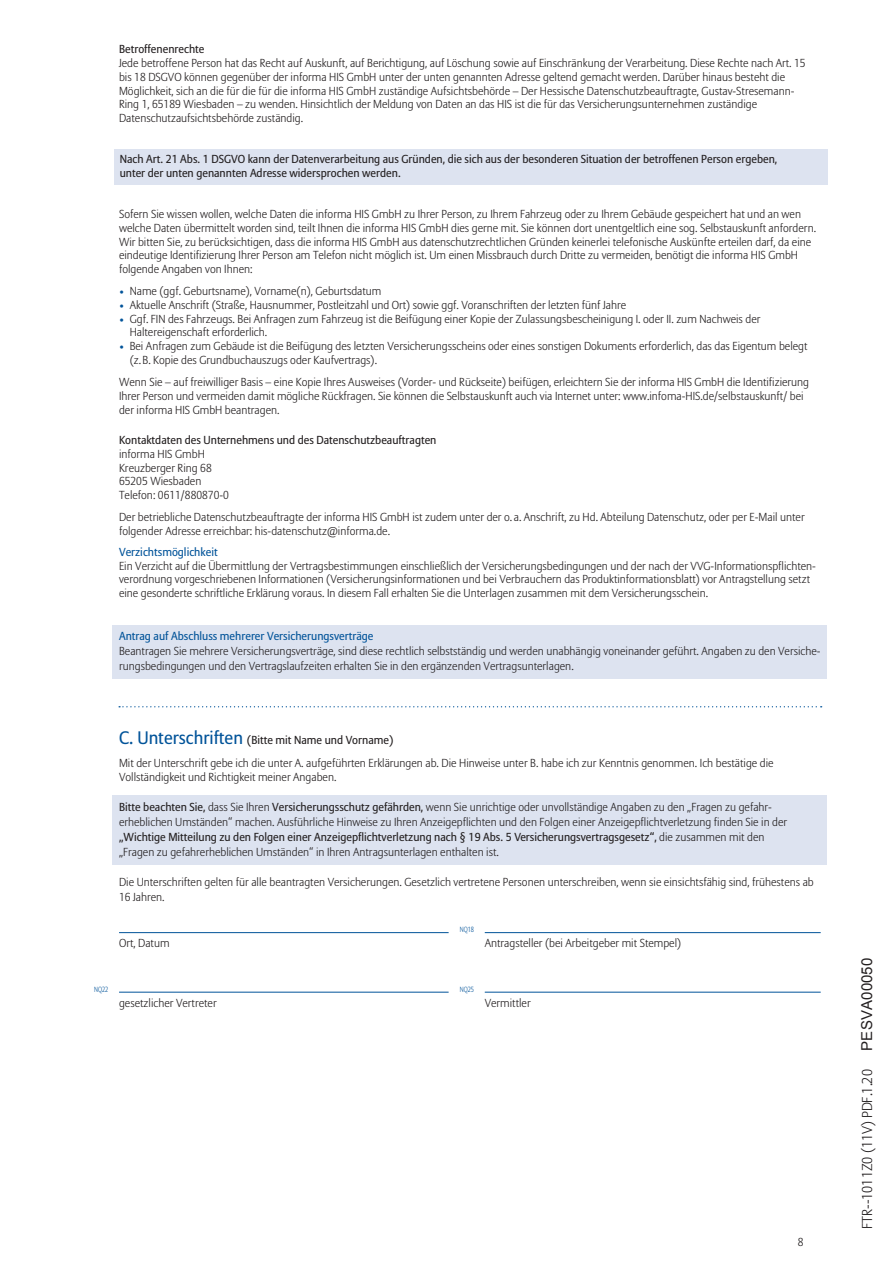
<style>
.page{position:relative;width:893px;height:1263px;background:#fff}
.page>*{position:absolute;margin:0;border:0;box-sizing:border-box;transform-origin:0 0}
.t1{font:15px "Arial";color:#231f20}
.t2{font:300 14.25px "Allianz Sans";color:#231f20}
.t3{font:300 11.55px/13.8px "Allianz Sans";color:#231f20}
.t4{font:11.55px/13.8px "Allianz Sans";color:#231f20}
.t5{font:300 7.5px "Allianz Sans";color:#015399;scale:.85 1}
.s1{font-size:10.05px;color:#015399}
.s2{font-weight:400;color:#015399}
.s3{font-size:18px;color:#015399}
.s4{font-weight:400}
</style>
<div class="page">
<div style="left:113px;top:625px;width:714px;height:53px;background:#dde3f0"></div>
<div style="left:114px;top:149px;width:713px;height:35px;background:#dde3f0"></div>
<svg style="left:119px;top:706px;width:703px;height:1px"></svg>
<div style="left:113px;top:796px;width:714px;height:69px;background:#dde3f0"></div>
<hr style="left:119px;top:932px;width:330px;height:1px;background:#015399">
<hr style="left:485px;top:932px;width:336px;height:1px;background:#015399">
<hr style="left:119px;top:992px;width:330px;height:1px;background:#015399">
<hr style="left:485px;top:992px;width:336px;height:1px;background:#015399">
<p class="t4" style="left:119px;top:43px;width:87px">Betroffenenrechte</p>
<p class="t3" style="left:119px;top:57px;width:688px">Jede betroffene Person hat das Recht auf Auskunft, auf Berichtigung, auf Löschung sowie auf Einschränkung der Verarbeitung. Diese Rechte nach Art. 15 bis 18 DSGVO können gegenüber der informa HIS GmbH unter der unten genannten Adresse geltend gemacht werden. Darüber hinaus besteht die Möglichkeit, sich an die für die für die informa HIS GmbH zuständige Aufsichtsbehörde – Der Hessische Datenschutzbeauftragte, Gustav-Stresemann-Ring 1, 65189 Wiesbaden – zu wenden. Hinsichtlich der Meldung von Daten an das HIS ist die für das Versicherungsunternehmen -zuständige Datenschutzaufsichtsbehörde zuständig.</p>
<p class="t4" style="left:120px;top:153px;width:659px">Nach Art. 21 Abs. 1 DSGVO kann der Datenverarbeitung aus Gründen, die sich aus der besonderen Situation der betroffenen Person ergeben, unter der unten genannten Adresse widersprochen werden.</p>
<p class="t3" style="left:119px;top:207px;width:698px">Sofern Sie wissen wollen, welche Daten die informa HIS GmbH zu Ihrer Person, zu Ihrem Fahrzeug oder zu Ihrem Gebäude gespeichert hat und an wen welche Daten übermittelt worden sind, teilt Ihnen die informa HIS GmbH dies gerne mit. Sie können dort unentgeltlich eine sog. Selbstauskunft anfordern.<br>Wir bitten Sie, zu berücksichtigen, dass die informa HIS GmbH aus datenschutzrechtlichen Gründen keinerlei telefonische Auskünfte erteilen darf, da eine eindeutige Identifizierung Ihrer Person am Telefon nicht möglich ist. Um einen Missbrauch durch Dritte zu vermeiden, benötigt die informa HIS GmbH folgende Angaben von Ihnen:</p>
<p class="t3" style="left:119px;top:285px;width:264px"><span class="s1">•</span> Name (ggf. Geburtsname), Vorname(n), Geburtsdatum</p>
<p class="t3" style="left:119px;top:298px;width:509px"><span class="s1">•</span> Aktuelle Anschrift (Straße, Hausnummer, Postleitzahl und Ort) sowie ggf. Voranschriften der letzten fünf Jahre</p>
<p class="t3" style="left:130px;top:312px;width:632px;text-indent:-11px"><span class="s1">•</span> Ggf. FIN des Fahrzeugs. Bei Anfragen zum Fahrzeug ist die Beifügung einer Kopie der Zulassungsbescheinigung I. oder II. zum Nachweis der<br>Haltereigenschaft erforderlich.</p>
<p class="t3" style="left:130px;top:340px;width:679px;text-indent:-11px"><span class="s1">•</span> Bei Anfragen zum Gebäude ist die Beifügung des letzten Versicherungsscheins oder eines sonstigen Dokuments erforderlich, das das Eigentum belegt (z.B. Kopie des Grundbuchauszugs oder Kaufvertrags).</p>
<p class="t3" style="left:119px;top:375px;width:692px">Wenn Sie – auf freiwilliger Basis – eine Kopie Ihres Ausweises (Vorder- und Rückseite) beifügen, erleichtern Sie der informa HIS GmbH die Identifizierung<br>Ihrer Person und vermeiden damit mögliche Rückfragen. Sie können die Selbstauskunft auch via Internet unter: www.infoma-HIS.de/selbstauskunft/ bei der informa HIS GmbH beantragen.</p>
<p class="t4" style="left:119px;top:433px;width:319px">Kontaktdaten des Unternehmens und des Datenschutzbeauftragten</p>
<p class="t3" style="left:119px;top:447px;width:87px">informa HIS GmbH</p>
<p class="t3" style="left:119px;top:461px;width:94px">Kreuzberger Ring 68</p>
<p class="t3" style="left:119px;top:475px;width:84px">65205 Wiesbaden</p>
<p class="t3" style="left:119px;top:489px;width:111px">Telefon: 0611/880870-0</p>
<p class="t3" style="left:119px;top:511px;width:687px">Der betriebliche Datenschutzbeauftragte der informa HIS GmbH ist zudem unter der o. a. Anschrift, zu Hd. Abteilung Datenschutz, oder per E-Mail unter folgender Adresse erreichbar: his-datenschutz@informa.de.</p>
<p class="t3" style="left:119px;top:546px;width:698px"><span class="s2">Verzichtsmöglichkeit<br></span>Ein Verzicht auf die Übermittlung der Vertragsbestimmungen einschließlich der Versicherungsbedingungen und der nach der VVG-Informationspflichten&shy;verordnung vorgeschriebenen Informationen (Versicherungsinformationen und bei Verbrauchern das Produktinformationsblatt) vor Antragstellung setzt eine gesonderte schriftliche Erklärung voraus. In diesem Fall erhalten Sie die Unterlagen zusammen mit dem Versicherungsschein.</p>
<p class="t3" style="left:119px;top:629px;width:703px;line-height:14.9px"><span class="s2">Antrag auf Abschluss mehrerer Versicherungsverträge<br></span>Beantragen Sie mehrere Versicherungsverträge, sind diese rechtlich selbstständig und werden unabhängig voneinander geführt. Angaben zu den Versiche&shy;rungsbedingungen und den Vertragslaufzeiten erhalten Sie in den ergänzenden Vertragsunterlagen.</p>
<p class="t4" style="left:119px;top:734px;width:276px"><span class="s3">C. Unterschriften</span> (Bitte mit Name und Vorname)</p>
<p class="t3" style="left:119px;top:756px;width:656px;line-height:14.9px">Mit der Unterschrift gebe ich die unter A. aufgeführten Erklärungen ab. Die Hinweise unter B. habe ich zur Kenntnis genommen. Ich bestätige die<br>Vollständigkeit und Richtigkeit meiner Angaben.</p>
<p class="t3" style="left:119px;top:800px;width:670px;line-height:14.9px"><span class="s4">Bitte beachten Sie,</span> dass Sie Ihren <span class="s4">Versicherungsschutz gefährden,</span> wenn Sie unrichtige oder unvollständige Angaben zu den „Fragen zu gefahr&shy;erheblichen Umständen“ machen. Ausführliche Hinweise zu Ihren Anzeigepflichten und den Folgen einer Anzeigepflichtverletzung finden Sie in der <span class="s4">„Wichtige Mitteilung zu den Folgen einer Anzeigepflichtverletzung nach § 19 Abs. 5 Versicherungsvertragsgesetz“,</span> die zusammen mit den „Fragen zu gefahrerheblichen Umständen“ in Ihren Antragsunterlagen enthalten ist.</p>
<p class="t3" style="left:119px;top:875px;width:696px;line-height:14.9px">Die Unterschriften gelten für alle beantragten Versicherungen. Gesetzlich vertretene Personen unterschreiben, wenn sie einsichtsfähig sind, frühestens ab<br>16 Jahren.</p>
<p class="t3" style="left:119px;top:937px;width:52px">Ort, Datum</p>
<p class="t3" style="left:485px;top:936px;width:198px">Antragsteller (bei Arbeitgeber mit Stempel)</p>
<p class="t5" style="left:460px;top:925px;width:18px">NQ18</p>
<p class="t5" style="left:94px;top:984px;width:18px">NQ22</p>
<p class="t3" style="left:119px;top:997px;width:99px">gesetzlicher Vertreter</p>
<p class="t5" style="left:460px;top:984px;width:18px">NQ25</p>
<p class="t3" style="left:485px;top:997px;width:47px">Vermittler</p>
<p class="t3" style="left:798px;top:1235px;width:7px">8</p>
<p class="t1" style="left:857px;top:1050px;width:94px;rotate:-90deg">PESVA00050</p>
<p class="t2" style="left:858px;top:1229px;width:161px;rotate:-90deg">FTR--1011Z0 (11V) PDF.1.20</p>
</div>
